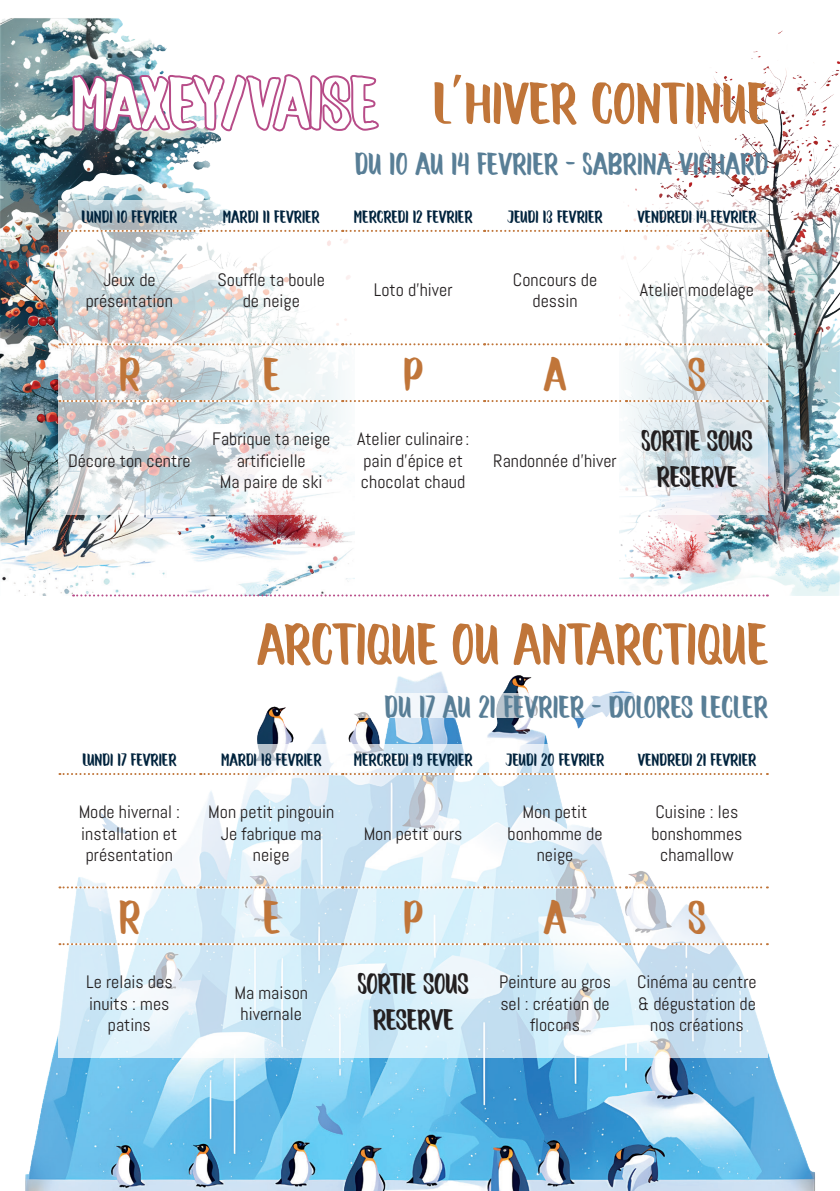
<style>
.page{position:relative;width:840px;height:1191px;background:#fff}
.page>*{position:absolute;margin:0;border:0;box-sizing:border-box;transform-origin:0 0}
.t1{font:60px "Winter";color:#c07539}
.t2{font:48px "Winter";color:#c07539}
.t3{font:32px "Winter";color:#587e96}
.t4{font:30px/36px "Winter";letter-spacing:-.01em;color:#231f20;text-align:center}
.t5{font:18px/21.6px "Abel";color:#231f20;text-align:center}
.t6{font:18px "Winter";color:#00233d}
.s1{font-size:74px;color:#b74c88}
.s2{font-family:"Romantic"}
</style>
<div class="page">
<img style="left:25px;top:671px;width:790px;height:520px">
<img style="left:0;top:18px;width:354px;height:577px">
<img style="left:619px;top:30px;width:220px;height:565px">
<svg style="left:333px;top:693px;width:434px;height:25px"></svg>
<svg style="left:58px;top:744px;width:709px;height:313px"></svg>
<svg style="left:59px;top:773px;width:708px;height:2px"></svg>
<svg style="left:59px;top:886px;width:708px;height:2px"></svg>
<svg style="left:59px;top:943px;width:708px;height:2px"></svg>
<svg style="left:58px;top:200px;width:709px;height:314px"></svg>
<svg style="left:59px;top:230px;width:708px;height:2px"></svg>
<svg style="left:59px;top:343px;width:708px;height:2px"></svg>
<svg style="left:59px;top:400px;width:708px;height:2px"></svg>
<svg style="left:73px;top:594px;width:694px;height:2px"></svg>
<h1 class="t1" style="left:72px;top:68px;width:696px"><span class="s1">MAXEY/VAISE</span> L<span class="s2">'</span>HIVER CONTINUE</h1>
<h3 class="t3" style="left:354px;top:145px;width:414px">DU 10 AU 14 FÉVRIER - SABRINA VICHARD</h3>
<p class="t6" style="left:82px;top:206px;width:97px">LUNDI 10 FÉVRIER</p>
<p class="t6" style="left:223px;top:206px;width:98px">MARDI 11 FÉVRIER</p>
<p class="t6" style="left:354px;top:206px;width:120px">MERCREDI 12 FÉVRIER</p>
<p class="t6" style="left:507px;top:206px;width:96px">JEUDI 13 FÉVRIER</p>
<p class="t6" style="left:637px;top:206px;width:120px">VENDREDI 14 FÉVRIER</p>
<p class="t5" style="left:86px;top:269px;width:89px">Jeux de présentation</p>
<p class="t5" style="left:217px;top:269px;width:109px">Souffle ta boule de neige</p>
<p class="t5" style="left:373px;top:279px;width:80px">Loto d’hiver</p>
<p class="t5" style="left:512px;top:269px;width:86px">Concours de dessin</p>
<p class="t5" style="left:639px;top:279px;width:115px">Atelier modelage</p>
<h2 class="t2" style="left:119px;top:346px;width:23px">R</h2>
<h2 class="t2" style="left:262px;top:346px;width:18px">E</h2>
<h2 class="t2" style="left:403px;top:346px;width:21px">P</h2>
<h2 class="t2" style="left:543px;top:346px;width:24px">A</h2>
<h2 class="t2" style="left:687px;top:346px;width:20px">S</h2>
<p class="t5" style="left:68px;top:449px;width:124px">Décore ton centre</p>
<p class="t5" style="left:212px;top:428px;width:120px">Fabrique ta neige artificielle<br>Ma paire de ski</p>
<p class="t5" style="left:357px;top:428px;width:114px;text-align:left">Atelier culinaire : pain d’épice et chocolat chaud</p>
<p class="t5" style="left:493px;top:449px;width:125px">Randonnée d’hiver</p>
<h3 class="t4" style="left:640px;top:423px;width:113px">SORTIE SOUS<br>RESERVE</h3>
<h1 class="t1" style="left:257px;top:609px;width:510px">ARCTIQUE OU ANTARCTIQUE</h1>
<h3 class="t3" style="left:384px;top:688px;width:384px">DU 17 AU 21 FÉVRIER - DOLORES LECLER</h3>
<p class="t6" style="left:82px;top:749px;width:96px">LUNDI 17 FÉVRIER</p>
<p class="t6" style="left:221px;top:749px;width:102px">MARDI 18 FÉVRIER</p>
<p class="t6" style="left:353px;top:749px;width:120px">MERCREDI 19 FÉVRIER</p>
<p class="t6" style="left:505px;top:749px;width:100px">JEUDI 20 FÉVRIER</p>
<p class="t6" style="left:637px;top:749px;width:120px">VENDREDI 21 FÉVRIER</p>
<p class="t5" style="left:79px;top:801px;width:103px;text-align:left">Mode hivernal : installation et présentation</p>
<p class="t5" style="left:208px;top:801px;width:127px">Mon petit pingouin<br>Je fabrique ma neige</p>
<p class="t5" style="left:507px;top:801px;width:97px">Mon petit bonhomme de neige</p>
<p class="t5" style="left:651px;top:801px;width:93px">Cuisine : les bonshommes chamallow</p>
<p class="t5" style="left:363px;top:822px;width:100px">Mon petit ours</p>
<h2 class="t2" style="left:119px;top:889px;width:23px">R</h2>
<h2 class="t2" style="left:262px;top:889px;width:18px">E</h2>
<h2 class="t2" style="left:403px;top:889px;width:21px">P</h2>
<h2 class="t2" style="left:543px;top:889px;width:24px">A</h2>
<h2 class="t2" style="left:687px;top:889px;width:20px">S</h2>
<p class="t5" style="left:86px;top:971px;width:88px">Le relais des inuits : mes patins</p>
<p class="t5" style="left:234px;top:982px;width:75px">Ma maison hivernale</p>
<h3 class="t4" style="left:357px;top:966px;width:113px">SORTIE SOUS<br>RESERVE</h3>
<p class="t5" style="left:499px;top:971px;width:113px">Peinture au gros sel : création de flocons</p>
<p class="t5" style="left:636px;top:971px;width:121px">Cinéma au centre &amp; dégustation de nos créations</p>
</div>
